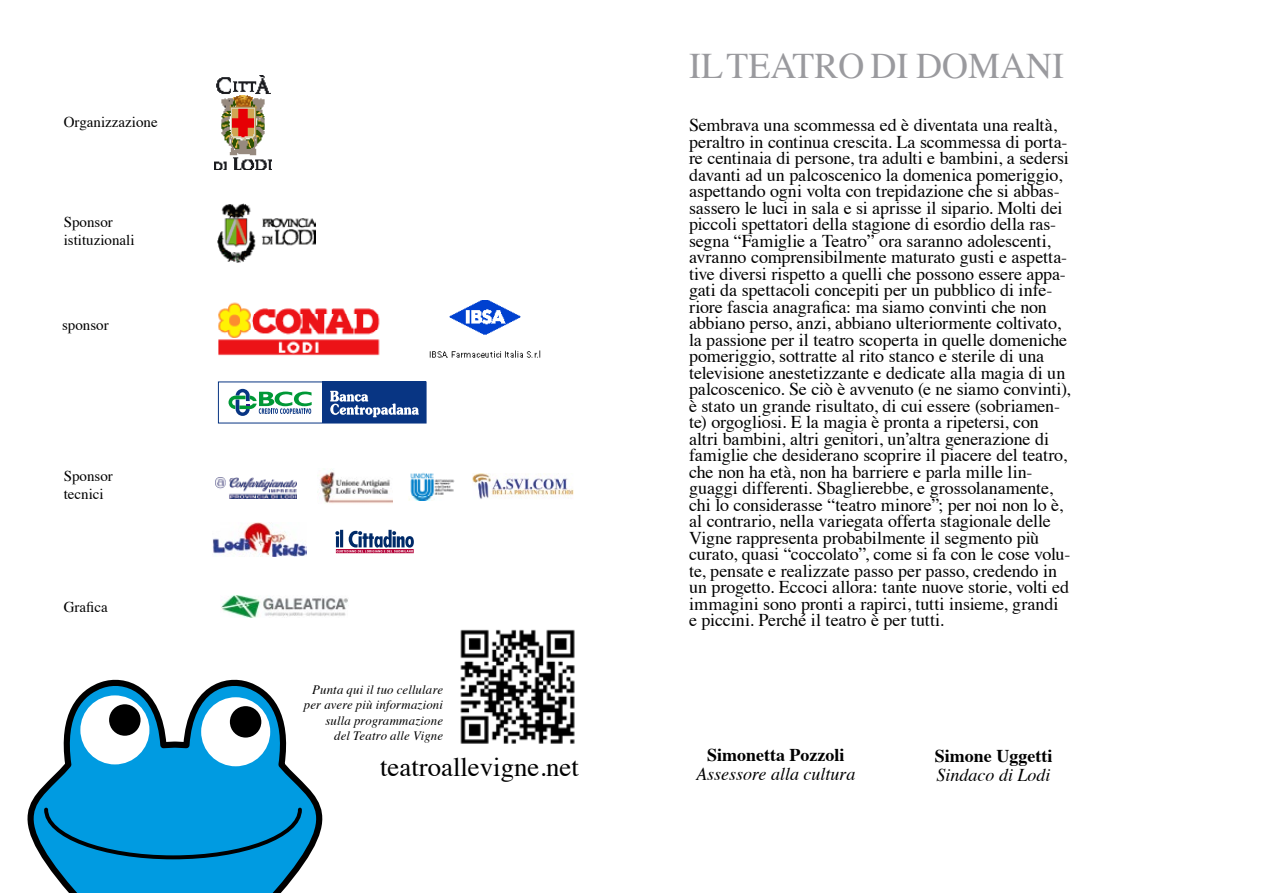
<style>
.page{position:relative;width:1276px;height:893px;background:#fff}
.page>*{position:absolute;margin:0;border:0;box-sizing:border-box;transform-origin:0 0}
.t1{font:36px "Times";color:#9a9a9e}
.t2{font:26.85px "Times";color:#000}
.t3{font:18px/16.5px "Times";letter-spacing:-.005em;color:#000}
.t4{font:italic 18px "Times";color:#000}
.t5{font:700 18px "Times";color:#000}
.t6{font:15px/18px "Times";color:#000}
.t7{font:italic 12.75px/15.3px "Times";letter-spacing:.01em;color:#000;text-align:right}
</style>
<div class="page">
<svg style="left:335px;top:530px;width:79px;height:23px"></svg>
<img style="left:213px;top:523px;width:93px;height:34px">
<img style="left:214px;top:76px;width:57px;height:94px">
<img style="left:217px;top:203px;width:99px;height:60px">
<img style="left:409px;top:472px;width:45px;height:28px">
<img style="left:215px;top:478px;width:82px;height:21px">
<img style="left:317px;top:471px;width:75px;height:33px">
<img style="left:472px;top:474px;width:101px;height:25px">
<svg style="left:27px;top:679px;width:296px;height:214px;fill:#009be1"></svg>
<svg style="left:42px;top:806px;width:262px;height:55px;background:#008dcd"></svg>
<div style="left:80px;top:695px;width:69px;height:69px;background:#fff;border-radius:50%"></div>
<div style="left:109px;top:704px;width:32px;height:32px;background:#000;border-radius:50%"></div>
<div style="left:201px;top:697px;width:69px;height:69px;background:#fff;border-radius:50%"></div>
<div style="left:230px;top:706px;width:31px;height:32px;background:#000;border-radius:50%"></div>
<img style="left:460px;top:629px;width:115px;height:115px">
<img style="left:429px;top:300px;width:111px;height:58px">
<img style="left:218px;top:302px;width:162px;height:53px">
<img style="left:221px;top:595px;width:128px;height:23px">
<div style="left:218px;top:381px;width:208px;height:42px;border:1px solid #083583"></div>
<div style="left:322px;top:382px;width:104px;height:41px;background:#083583"></div>
<svg style="left:330px;top:391px;width:89px;height:26px"></svg>
<svg style="left:228px;top:389px;width:84px;height:27px"></svg>
<p class="t6" style="left:64px;top:111px;width:95px">Organizzazione</p>
<p class="t6" style="left:64px;top:212px;width:72px">Sponsor istituzionali</p>
<p class="t6" style="left:62px;top:315px;width:48px">sponsor</p>
<p class="t6" style="left:64px;top:465px;width:51px">Sponsor tecnici</p>
<p class="t6" style="left:64px;top:596px;width:46px">Grafica</p>
<p class="t7" style="left:304px;top:681px;width:141px">Punta qui il tuo cellulare per avere più informazioni sulla programmazione<br>del Teatro alle Vigne</p>
<h2 class="t2" style="left:380px;top:741px;width:200px">teatroallevigne.net</h2>
<h1 class="t1" style="left:689px;top:32px;width:377px">IL TEATRO DI DOMANI</h1>
<p class="t3" style="left:689px;top:115px;width:383px">Sembrava una scommessa ed è diventata una realtà, peraltro in continua crescita. La scommessa di porta&shy;re centinaia di persone, tra adulti e bambini, a sedersi davanti ad un palcoscenico la domenica pomeriggio, aspettando ogni volta con trepidazione che si abbas&shy;sassero le luci in sala e si aprisse il sipario. Molti dei piccoli spettatori della stagione di esordio della ras&shy;segna “Famiglie a Teatro” ora saranno adolescenti, avranno comprensibilmente maturato gusti e aspetta&shy;tive diversi rispetto a quelli che possono essere appa&shy;gati da spettacoli concepiti per un pubblico di infe&shy;riore fascia anagrafica: ma siamo convinti che non abbiano perso, anzi, abbiano ulteriormente coltivato, la passione per il teatro scoperta in quelle domeniche pomeriggio, sottratte al rito stanco e sterile di una televisione anestetizzante e dedicate alla magia di un palcoscenico. Se ciò è avvenuto (e ne siamo convinti), è stato un grande risultato, di cui essere (sobriamen&shy;te) orgogliosi. E la magia è pronta a ripetersi, con altri bambini, altri genitori, un’altra generazione di famiglie che desiderano scoprire il piacere del teatro, che non ha età, non ha barriere e parla mille lin&shy;guaggi differenti. Sbaglierebbe, e grossolanamente, chi lo considerasse “teatro minore”; per noi non lo è, al contrario, nella variegata offerta stagionale delle Vigne rappresenta probabilmente il segmento più curato, quasi “coccolato”, come si fa con le cose volu&shy;te, pensate e realizzate passo per passo, credendo in un progetto. Eccoci allora: tante nuove storie, volti ed immagini sono pronti a rapirci, tutti insieme, grandi e piccini. Perché il teatro è per tutti.</p>
<p class="t5" style="left:707px;top:737px;width:139px">Simonetta Pozzoli</p>
<p class="t4" style="left:696px;top:759px;width:161px">Assessore alla cultura</p>
<p class="t5" style="left:935px;top:739px;width:119px">Simone Uggetti</p>
<p class="t4" style="left:936px;top:760px;width:116px">Sindaco di Lodi</p>
</div>
